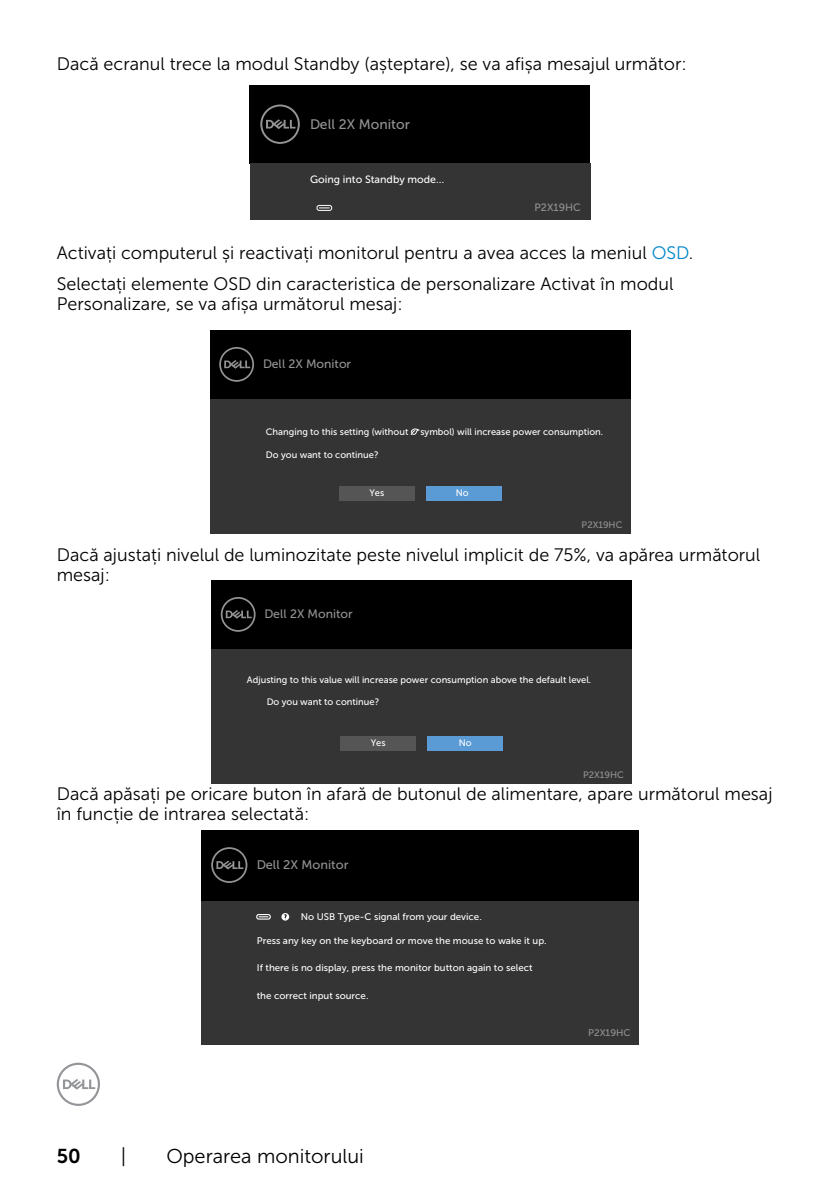
<style>
.page{position:relative;width:840px;height:1191px;background:#fff}
.page>*{position:absolute;margin:0;border:0;box-sizing:border-box;transform-origin:0 0}
.t1{font:20px "Museo Sans For Dell 300";color:#000}
.t2{font:20px "Museo Sans For Dell 700";color:#000}
.Paragraph{font:18px/20px "Museo Sans For Dell 300";color:#000}
.t3{font:13.8px "Museo Sans For Dell 500";color:#939393}
.t4{font:12.4px "Museo Sans For Dell 500";color:#939393}
.t5{font:12.2px "Museo Sans For Dell 500";color:#939393}
.t6{font:10.6px "Museo Sans For Dell 500";color:#fff}
.t7{font:10.6px "Museo Sans For Dell 500";color:#939393}
.t8{font:9.6px "Museo Sans For Dell 500";color:#fff}
.t9{font:9.6px "Museo Sans For Dell 500";color:#939393}
.t10{font:9.4px "Museo Sans For Dell 500";color:#fff}
.t11{font:9.4px "Museo Sans For Dell 500";color:#939393}
.s1{color:#0087cb}
</style>
<div class="page">
<svg style="left:57px;top:1062px;width:43px;height:44px"></svg>
<div style="left:249px;top:85px;width:341px;height:78px;background:#000"></div>
<svg style="left:260px;top:104px;width:40px;height:40px"></svg>
<div style="left:249px;top:163px;width:341px;height:57px;background:#343435"></div>
<div style="left:316px;top:205px;width:16px;height:6px;border:1px solid #fff;border-radius:2px"></div>
<div style="left:201px;top:900px;width:437px;height:145px;background:#343435"></div>
<div style="left:281px;top:913px;width:8px;height:7px;background:#fff;border-radius:50%"></div>
<svg style="left:284px;top:914px;width:3px;height:5px"></svg>
<div style="left:201px;top:829px;width:437px;height:71px;background:#000"></div>
<svg style="left:211px;top:847px;width:36px;height:36px"></svg>
<div style="left:256px;top:914px;width:14px;height:5px;border:1px solid #fff;border-radius:2px"></div>
<div style="left:210px;top:330px;width:419px;height:69px;background:#000"></div>
<svg style="left:219px;top:347px;width:35px;height:35px"></svg>
<div style="left:210px;top:399px;width:419px;height:135px;background:#343435"></div>
<div style="left:426px;top:485px;width:75px;height:15px;background:#5b9bd5"></div>
<div style="left:339px;top:485px;width:75px;height:15px;background:#555"></div>
<svg style="left:410px;top:428px;width:9px;height:7px"></svg>
<div style="left:211px;top:580px;width:420px;height:69px;background:#000"></div>
<svg style="left:221px;top:597px;width:34px;height:35px"></svg>
<div style="left:211px;top:649px;width:420px;height:135px;background:#343435"></div>
<div style="left:427px;top:735px;width:75px;height:15px;background:#5b9bd5"></div>
<div style="left:340px;top:735px;width:75px;height:15px;background:#555"></div>
<p class="Paragraph" style="left:57px;top:54px;width:631px">Dacă ecranul trece la modul Standby (așteptare), se va afișa mesajul următor:</p>
<p class="t3" style="left:310px;top:116px;width:101px">Dell 2X Monitor</p>
<p class="t6" style="left:310px;top:173px;width:136px">Going into Standby mode…</p>
<p class="t7" style="left:534px;top:202px;width:48px">P2X19HC</p>
<p class="Paragraph" style="left:57px;top:243px;width:637px">Activați computerul și reactivați monitorul pentru a avea acces la meniul <span class="s1">OSD</span>.</p>
<p class="Paragraph" style="left:57px;top:274px;width:618px">Selectați elemente OSD din caracteristica de personalizare Activat în modul<br>Personalizare, se va afișa următorul mesaj:</p>
<p class="t5" style="left:263px;top:357px;width:90px">Dell 2X Monitor</p>
<p class="t10" style="left:266px;top:426px;width:144px">Changing to this setting (without</p>
<p class="t10" style="left:420px;top:426px;width:184px">symbol) will increase power consumption.</p>
<p class="t10" style="left:266px;top:449px;width:114px">Do you want to continue?</p>
<p class="t10" style="left:369px;top:488px;width:16px">Yes</p>
<p class="t10" style="left:455px;top:488px;width:14px">No</p>
<p class="t11" style="left:581px;top:519px;width:42px">P2X19HC</p>
<p class="Paragraph" style="left:57px;top:545px;width:704px">Dacă ajustați nivelul de luminozitate peste nivelul implicit de 75%, va apărea următorul mesaj:</p>
<p class="t5" style="left:264px;top:607px;width:90px">Dell 2X Monitor</p>
<p class="t10" style="left:247px;top:674px;width:345px">Adjusting to this value will increase power consumption above the default level.</p>
<p class="t10" style="left:267px;top:697px;width:114px">Do you want to continue?</p>
<p class="t10" style="left:370px;top:738px;width:16px">Yes</p>
<p class="t10" style="left:458px;top:738px;width:14px">No</p>
<p class="t11" style="left:582px;top:769px;width:42px">P2X19HC</p>
<p class="Paragraph" style="left:57px;top:784px;width:716px">Dacă apăsați pe oricare buton în afară de butonul de alimentare, apare următorul mesaj în funcție de intrarea selectată:</p>
<p class="t4" style="left:256px;top:858px;width:93px">Dell 2X Monitor</p>
<p class="t8" style="left:301px;top:911px;width:182px">No USB Type-C signal from your device.</p>
<p class="t8" style="left:256px;top:935px;width:291px">Press any key on the keyboard or move the mouse to wake it up.</p>
<p class="t8" style="left:257px;top:962px;width:277px">If there is no display, press the monitor button again to select</p>
<p class="t8" style="left:256px;top:990px;width:113px">the correct input source.</p>
<p class="t9" style="left:588px;top:1028px;width:44px">P2X19HC</p>
<p class="t2" style="left:57px;top:1144px;width:25px">50</p>
<p class="t1" style="left:121px;top:1145px;width:7px">|</p>
<p class="t1" style="left:166px;top:1145px;width:199px">Operarea monitorului</p>
</div>
